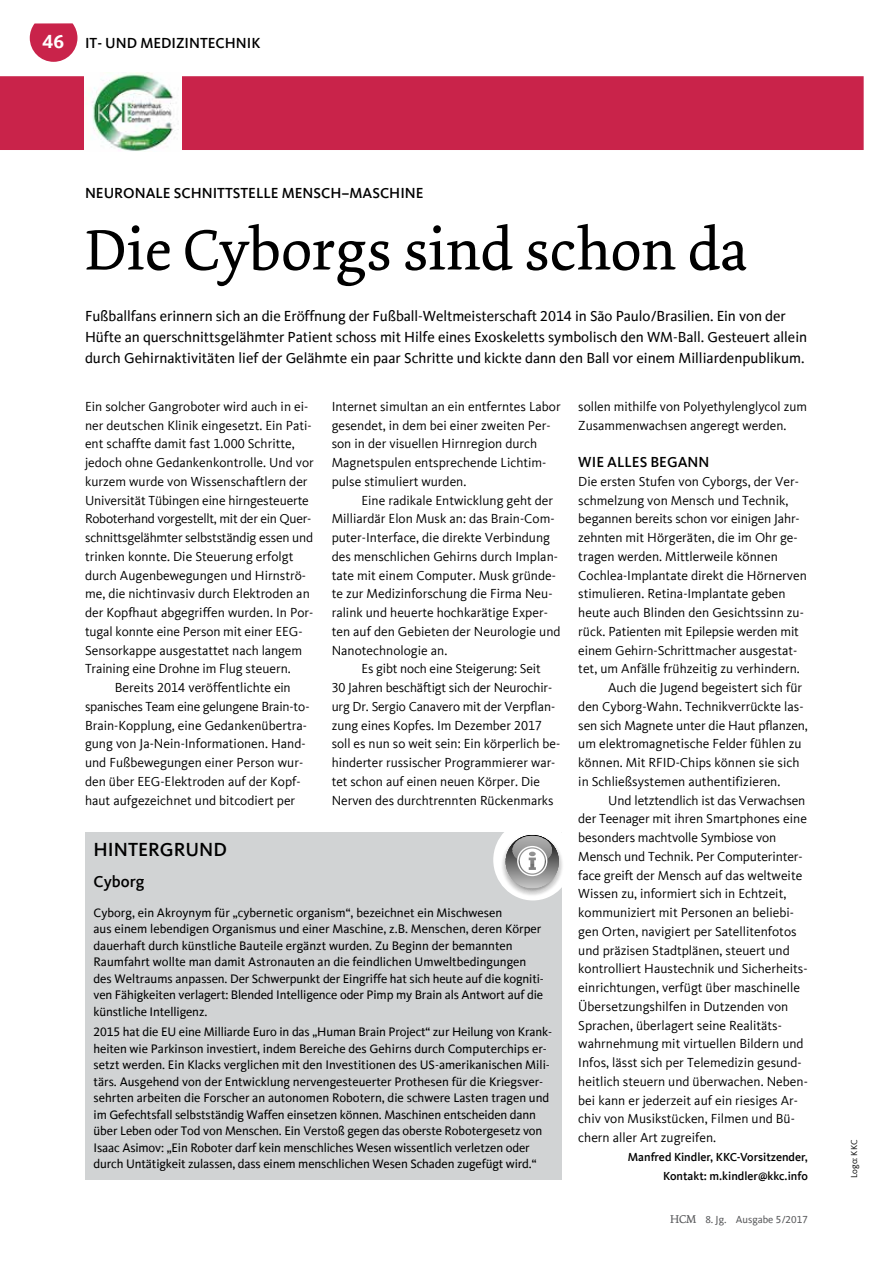
<style>
.page{position:relative;width:893px;height:1263px;background:#fff}
.page>*{position:absolute;margin:0;border:0;box-sizing:border-box;transform-origin:0 0}
.t1{font:60px "Dolly";color:#000}
.t2{font:500 19.5px "Kievit Offc";color:#000}
.t3{font:500 16.5px "Kievit Offc";color:#000}
.t4{font:15px/21px "Kievit Offc";letter-spacing:-.005em;color:#000}
.t5{font:500 15px "Kievit Offc";color:#000}
.t6{font:13.5px/18.8px "Kievit Offc";color:#000}
.t7{font:13.5px "Kievit Offc";letter-spacing:-.02em;color:#000}
.t8{font:12.75px/16.5px "Kievit Offc";color:#000}
.t9{font:500 12px/18.8px "Kievit Offc";color:#000;text-align:right}
.t10{font:10.5px "Kievit Offc";color:#58595b}
.t11{font:9px "Kievit Offc";color:#000}
.s1{font-weight:700;font-size:19.5px;color:#fff}
.s2{font-family:"Dolly";font-size:12px}
</style>
<div class="page">
<svg style="left:30px;top:23px;width:47px;height:39px;background:#d14667"></svg>
<div style="left:85px;top:832px;width:476px;height:348px;background:#d1d3d4"></div>
<div style="left:493px;top:819px;width:79px;height:81px;background:#fff;border-radius:50%"></div>
<svg style="left:501px;top:834px;width:62px;height:62px"></svg>
<div style="left:1px;top:77px;width:862px;height:72px;background:#c9234a"></div>
<div style="left:0;top:76px;width:864px;height:74px;border:2px solid #c9234a"></div>
<img style="left:85px;top:72px;width:96px;height:79px">
<p class="t5" style="left:43px;top:34px;width:219px"><span class="s1">46</span> IT- UND MEDIZI NTECHNI K</p>
<p class="t5" style="left:85px;top:184px;width:136px">N EURONALE SCHNITTST</p>
<p class="t5" style="left:248px;top:184px;width:177px">ELLE MENSCH–MASCHI NE</p>
<h1 class="t1" style="left:85px;top:213px;width:664px">Die Cyborgs sind schon da</h1>
<p class="t4" style="left:85px;top:305px;width:724px">Fußballfans erinnern sich an die Eröffnung der Fußball-Weltmeisterschaft 2014 in São Paulo/Brasilien. Ein von der<br>Hüfte an querschnittsgelähmter Patient schoss mit Hilfe eines Exoskeletts symbolisch den WM-Ball. Gesteuert allein durch Gehirnaktivitäten lief der Gelähmte ein paar Schritte und kickte dann den Ball vor einem Milliardenpublikum.</p>
<p class="t6" style="left:85px;top:397px;width:225px">Ein solcher Gangroboter wird auch in ei-</p>
<p class="t6" style="left:85px;top:416px;width:228px">ner deutschen Klinik eingesetzt. Ein Pati-</p>
<p class="t6" style="left:85px;top:435px;width:211px">ent schaffte damit fast 1.000 Schritte,</p>
<p class="t6" style="left:85px;top:453px;width:230px">jedoch ohne Gedankenkontrolle. Und vor</p>
<p class="t6" style="left:85px;top:472px;width:224px">kurzem wurde von Wissenschaftlern der</p>
<p class="t6" style="left:85px;top:491px;width:225px">Universität Tübingen eine hirngesteuerte</p>
<p class="t7" style="left:85px;top:511px;width:228px">Roboterhand vorgestellt, mit der ein Quer-</p>
<p class="t6" style="left:85px;top:528px;width:230px">schnittsgelähmter selbstständig essen und</p>
<p class="t6" style="left:85px;top:547px;width:210px">trinken konnte. Die Steuerung erfolgt</p>
<p class="t6" style="left:85px;top:566px;width:223px">durch Augenbewegungen und Hirnströ-</p>
<p class="t6" style="left:85px;top:585px;width:226px">me, die nichtinvasiv durch Elektroden an</p>
<p class="t6" style="left:85px;top:603px;width:230px">der Kopfhaut abgegriffen wurden. In Por-</p>
<p class="t6" style="left:85px;top:622px;width:219px">tugal konnte eine Person mit einer EEG-</p>
<p class="t6" style="left:85px;top:641px;width:219px">Sensorkappe ausgestattet nach langem</p>
<p class="t6" style="left:85px;top:660px;width:207px">Training eine Drohne im Flug steuern.</p>
<p class="t6" style="left:115px;top:678px;width:177px">Bereits 2014 veröffentlichte ein</p>
<p class="t7" style="left:85px;top:699px;width:226px">spanisches Team eine gelungene Brain-to-</p>
<p class="t6" style="left:85px;top:716px;width:223px">Brain-Kopplung, eine Gedankenübertra-</p>
<p class="t6" style="left:85px;top:735px;width:222px">gung von Ja-Nein-Informationen. Hand-</p>
<p class="t6" style="left:85px;top:753px;width:220px">und Fußbewegungen einer Person wur-</p>
<p class="t6" style="left:85px;top:772px;width:217px">den über EEG-Elektroden auf der Kopf-</p>
<p class="t6" style="left:85px;top:791px;width:212px">haut aufgezeichnet und bitcodiert per</p>
<p class="t6" style="left:578px;top:397px;width:230px">sollen mithilfe von Polyethylenglycol zum<br>Zusammenwachsen angeregt werden.</p>
<p class="t5" style="left:578px;top:453px;width:133px">WI E ALLES BEGANN</p>
<p class="t6" style="left:578px;top:472px;width:222px">Die ersten Stufen von Cyborgs, der Ver-</p>
<p class="t6" style="left:578px;top:491px;width:211px">schmelzung von Mensch und Technik,</p>
<p class="t6" style="left:578px;top:510px;width:223px">begannen bereits schon vor einigen Jahr-</p>
<p class="t6" style="left:578px;top:528px;width:221px">zehnten mit Hörgeräten, die im Ohr ge-</p>
<p class="t6" style="left:578px;top:547px;width:201px">tragen werden. Mittlerweile können</p>
<p class="t6" style="left:578px;top:566px;width:230px">Cochlea-Implantate direkt die Hörnerven</p>
<p class="t6" style="left:578px;top:585px;width:209px">stimulieren. Retina-Implantate geben</p>
<p class="t6" style="left:578px;top:603px;width:227px">heute auch Blinden den Gesichtssinn zu-</p>
<p class="t6" style="left:578px;top:622px;width:222px">rück. Patienten mit Epilepsie werden mit</p>
<p class="t6" style="left:578px;top:641px;width:221px">einem Gehirn-Schrittmacher ausgestat-</p>
<p class="t6" style="left:578px;top:660px;width:223px">tet, um Anfälle frühzeitig zu verhindern.</p>
<p class="t6" style="left:608px;top:678px;width:196px">Auch die Jugend begeistert sich für</p>
<p class="t6" style="left:578px;top:697px;width:227px">den Cyborg-Wahn. Technikverrückte las-</p>
<p class="t6" style="left:578px;top:716px;width:231px">sen sich Magnete unter die Haut pflanzen,</p>
<p class="t6" style="left:578px;top:735px;width:225px">um elektromagnetische Felder fühlen zu</p>
<p class="t6" style="left:578px;top:753px;width:223px">können. Mit RFID-Chips können sie sich</p>
<p class="t6" style="left:578px;top:772px;width:204px">in Schließsystemen authentifizieren.</p>
<p class="t6" style="left:608px;top:791px;width:199px">Und letztendlich ist das Verwachsen</p>
<p class="t6" style="left:578px;top:810px;width:230px">der Teenager mit ihren Smartphones eine</p>
<p class="t6" style="left:578px;top:828px;width:199px">besonders machtvolle Symbiose von</p>
<p class="t6" style="left:578px;top:847px;width:226px">Mensch und Technik. Per Computerinter-</p>
<p class="t6" style="left:578px;top:866px;width:225px">face greift der Mensch auf das weltweite</p>
<p class="t6" style="left:578px;top:885px;width:209px">Wissen zu, informiert sich in Echtzeit,</p>
<p class="t6" style="left:578px;top:903px;width:217px">kommuniziert mit Personen an beliebi-</p>
<p class="t6" style="left:578px;top:922px;width:220px">gen Orten, navigiert per Satellitenfotos</p>
<p class="t6" style="left:578px;top:941px;width:213px">und präzisen Stadtplänen, steuert und</p>
<p class="t6" style="left:578px;top:960px;width:231px">kontrolliert Haustechnik und Sicherheits-</p>
<p class="t6" style="left:578px;top:978px;width:223px">einrichtungen, verfügt über maschinelle</p>
<p class="t6" style="left:578px;top:997px;width:211px">Übersetzungshilfen in Dutzenden von</p>
<p class="t6" style="left:578px;top:1016px;width:205px">Sprachen, überlagert seine Realitäts-</p>
<p class="t6" style="left:578px;top:1035px;width:227px">wahrnehmung mit virtuellen Bildern und</p>
<p class="t6" style="left:578px;top:1053px;width:225px">Infos, lässt sich per Telemedizin gesund-</p>
<p class="t6" style="left:578px;top:1072px;width:231px">heitlich steuern und überwachen. Neben-</p>
<p class="t6" style="left:578px;top:1091px;width:221px">bei kann er jederzeit auf ein riesiges Ar-</p>
<p class="t6" style="left:578px;top:1110px;width:218px">chiv von Musikstücken, Filmen und Bü-</p>
<p class="t6" style="left:578px;top:1128px;width:139px">chern aller Art zugreifen.</p>
<p class="t9" style="left:628px;top:1147px;width:182px">MANFRED KINDLER, KKC-VORSITZENDER,<br>KONTAKT: M.KINDLER@KKC.INFO</p>
<p class="t6" style="left:332px;top:397px;width:231px">Internet simultan an ein entferntes Labor gesendet, in dem bei einer zweiten Per&shy;son in der visuellen Hirnregion durch Magnetspulen entsprechende Lichtim&shy;pulse stimuliert wurden.</p>
<p class="t6" style="left:332px;top:491px;width:230px;text-indent:30px">Eine radikale Entwicklung geht der Milliardär Elon Musk an: das Brain-Com&shy;puter-Interface, die direkte Verbindung des menschlichen Gehirns durch Implan&shy;tate mit einem Computer. Musk gründe&shy;te zur Medizinforschung die Firma Neu&shy;ralink und heuerte hochkarätige Exper&shy;ten auf den Gebieten der Neurologie und Nanotechnologie an.</p>
<p class="t6" style="left:332px;top:660px;width:230px;text-indent:30px">Es gibt noch eine Steigerung: Seit<br>30 Jahren beschäftigt sich der Neurochir&shy;urg Dr. Sergio Canavero mit der Verpflan&shy;zung eines Kopfes. Im Dezember 2017 soll es nun so weit sein: Ein körperlich be&shy;hinderter russischer Programmierer war&shy;tet schon auf einen neuen Körper. Die Nerven des durchtrennten Rückenmarks</p>
<h2 class="t2" style="left:94px;top:838px;width:135px">HI NTERGRUND</h2>
<p class="t3" style="left:94px;top:872px;width:52px">CYBORG</p>
<p class="t8" style="left:94px;top:904px;width:452px">Cyborg, ein Akroynym für „cybernetic organism“, bezeichnet ein Mischwesen<br>aus einem lebendigen Organismus und einer Maschine, z.B. Menschen, deren Körper dauerhaft durch künstliche Bauteile ergänzt wurden. Zu Beginn der bemannten Raumfahrt wollte man damit Astronauten an die feindlichen Umweltbedingungen des Weltraums anpassen. Der Schwerpunkt der Eingriffe hat sich heute auf die kogniti&shy;ven Fähigkeiten verlagert: Blended Intelligence oder Pimp my Brain als Antwort auf die künstliche Intelligenz.</p>
<p class="t8" style="left:94px;top:1024px;width:460px">2015 hat die EU eine Milliarde Euro in das „Human Brain Project“ zur Heilung von Krank&shy;heiten wie Parkinson investiert, indem Bereiche des Gehirns durch Computerchips er&shy;setzt werden. Ein Klacks verglichen mit den Investitionen des US-amerikanischen Mili&shy;tärs. Ausgehend von der Entwicklung nervengesteuerter Prothesen für die Kriegsver&shy;sehrten arbeiten die Forscher an autonomen Robotern, die schwere Lasten tragen und im Gefechtsfall selbstständig Waffen einsetzen können. Maschinen entscheiden dann über Leben oder Tod von Menschen. Ein Verstoß gegen das oberste Robotergesetz von Isaac Asimov: „Ein Roboter darf kein menschliches Wesen wissentlich verletzen oder durch Untätigkeit zulassen, dass einem menschlichen Wesen Schaden zugefügt wird.“</p>
<p class="t10" style="left:670px;top:1213px;width:139px"><span class="s2">HCM</span> 8. Jg. Ausgabe 5/2017</p>
<p class="t11" style="left:849px;top:1178px;width:40px;rotate:-90deg">Logo: KKC</p>
</div>
